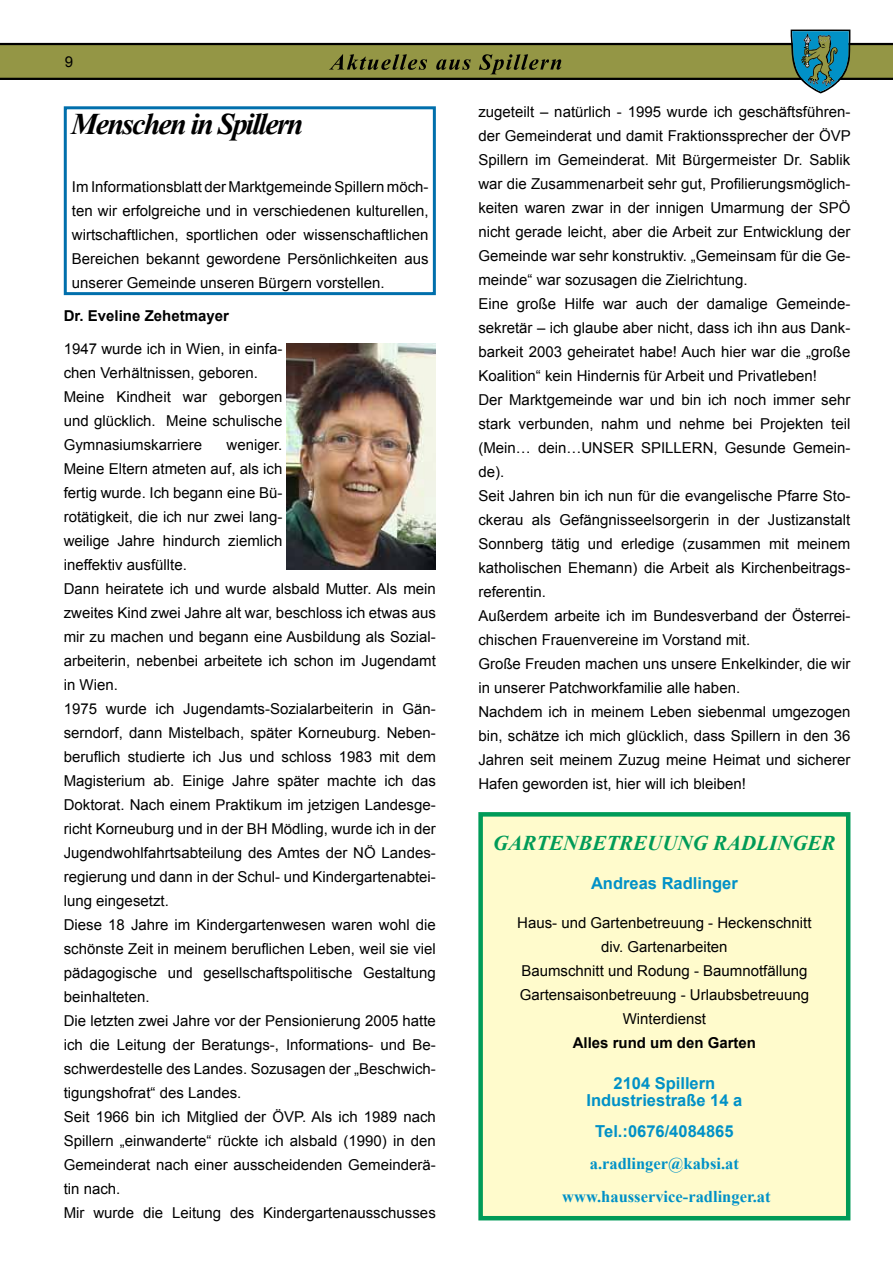
<style>
.page{position:relative;width:893px;height:1263px;background:#fff}
.page>*{position:absolute;margin:0;border:0;box-sizing:border-box;transform-origin:0 0}
.t1{font:italic 700 30px "Times New Roman";letter-spacing:-.06em;color:#000}
.t2{font:italic 700 21px "Times New Roman";color:#009b58}
.t3{font:700 16.5px/16.5px "Arial";color:#0191c7;text-align:center}
.t4{font:700 16.5px/33px "Times New Roman";color:#0191c7;text-align:center}
.t5{font:15px/24px "Arial";color:#000}
.t6{font:700 15px "Arial";color:#000}
</style>
<div class="page">
<div style="left:64px;top:106px;width:372px;height:189px;border:3px solid #006fac"></div>
<img style="left:287px;top:343px;width:149px;height:226px">
<div style="left:481px;top:814px;width:367px;height:404px;background:#fffbcc"></div>
<div style="left:478px;top:812px;width:372px;height:408px;border:4px solid #009b58"></div>
<svg style="left:0;top:30px;width:893px;height:63px"></svg>
<p class="t5" style="left:65px;top:49px;width:10px">9</p>
<h1 class="t1" style="left:71px;top:103px;width:234px">Menschen in Spillern</h1>
<p class="t5" style="left:72px;top:175px;width:358px;text-align:justify">Im Informationsblatt der Marktgemeinde Spillern möch&shy;ten wir erfolgreiche und in verschiedenen kulturellen, wirtschaftlichen, sportlichen oder wissenschaftlichen Bereichen bekannt gewordene Persönlichkeiten aus unserer Gemeinde unseren Bürgern vorstellen.</p>
<p class="t6" style="left:64px;top:306px;width:167px">Dr. Eveline Zehetmayer</p>
<p class="t5" style="left:64px;top:337px;width:220px">1947 wurde ich in Wien, in einfa&shy;chen Verhältnissen, geboren.<br>Meine Kindheit war geborgen und glücklich. Meine schulische<br>Gymnasiumskarriere</p>
<p class="t5" style="left:64px;top:433px;width:374px;text-indent:163px">weniger.<br>Meine Eltern atmeten auf, als ich<br>fertig wurde. Ich begann eine Bü-<br>rotätigkeit, die ich nur zwei lang-<br>weilige Jahre hindurch ziemlich<br>ineffektiv ausfüllte.<br>Dann heiratete ich und wurde alsbald Mutter. Als mein zweites Kind zwei Jahre alt war, beschloss ich etwas aus mir zu machen und begann eine Ausbildung als Sozial&shy;arbeiterin, nebenbei arbeitete ich schon im Jugendamt in Wien.<br>1975 wurde ich Jugendamts-Sozialarbeiterin in Gän&shy;serndorf, dann Mistelbach, später Korneuburg. Neben&shy;beruflich studierte ich Jus und schloss 1983 mit dem Magisterium ab. Einige Jahre später machte ich das Doktorat. Nach einem Praktikum im jetzigen Landesge&shy;richt Korneuburg und in der BH Mödling, wurde ich in der Jugendwohlfahrtsabteilung des Amtes der NÖ Landes&shy;regierung und dann in der Schul- und Kindergartenabtei&shy;lung eingesetzt.<br>Diese 18 Jahre im Kindergartenwesen waren wohl die schönste Zeit in meinem beruflichen Leben, weil sie viel pädagogische und gesellschaftspolitische Gestaltung beinhalteten.<br>Die letzten zwei Jahre vor der Pensionierung 2005 hatte ich die Leitung der Beratungs-, Informations- und Be&shy;schwerdestelle des Landes. Sozusagen der „Beschwich&shy;tigungshofrat“ des Landes.<br>Seit 1966 bin ich Mitglied der ÖVP. Als ich 1989 nach Spillern „einwanderte“ rückte ich alsbald (1990) in den Gemeinderat nach einer ausscheidenden Gemeinderä&shy;tin nach.<br>Mir wurde die Leitung des Kindergartenausschusses</p>
<p class="t5" style="left:478px;top:100px;width:374px">zugeteilt – natürlich - 1995 wurde ich geschäftsführen&shy;der Gemeinderat und damit Fraktionssprecher der ÖVP Spillern im Gemeinderat. Mit Bürgermeister Dr. Sablik war die Zusammenarbeit sehr gut, Profilierungsmöglich&shy;keiten waren zwar in der innigen Umarmung der SPÖ nicht gerade leicht, aber die Arbeit zur Entwicklung der Gemeinde war sehr konstruktiv. „Gemeinsam für die Ge&shy;meinde“ war sozusagen die Zielrichtung.<br>Eine große Hilfe war auch der damalige Gemeinde&shy;sekretär – ich glaube aber nicht, dass ich ihn aus Dank&shy;barkeit 2003 geheiratet habe! Auch hier war die „große Koalition“ kein Hindernis für Arbeit und Privatleben!<br>Der Marktgemeinde war und bin ich noch immer sehr stark verbunden, nahm und nehme bei Projekten teil (Mein… dein…UNSER SPILLERN, Gesunde Gemein&shy;de).<br>Seit Jahren bin ich nun für die evangelische Pfarre Sto&shy;ckerau als Gefängnisseelsorgerin in der Justizanstalt Sonnberg tätig und erledige (zusammen mit meinem katholischen Ehemann) die Arbeit als Kirchenbeitrags&shy;referentin.<br>Außerdem arbeite ich im Bundesverband der Österrei&shy;chischen Frauenvereine im Vorstand mit.<br>Große Freuden machen uns unsere Enkelkinder, die wir in unserer Patchworkfamilie alle haben.<br>Nachdem ich in meinem Leben siebenmal umgezogen bin, schätze ich mich glücklich, dass Spillern in den 36<br>Jahren seit meinem Zuzug meine Heimat und sicherer Hafen geworden ist, hier will ich bleiben!</p>
<h2 class="t2" style="left:493px;top:828px;width:344px">GARTENBETREUUNG RADLINGER</h2>
<p class="t3" style="left:591px;top:875px;width:148px">Andreas Radlinger</p>
<p class="t5" style="left:517px;top:911px;width:296px;text-align:center">Haus- und Gartenbetreuung - Heckenschnitt div. Gartenarbeiten<br>Baumschnitt und Rodung - Baumnotfällung Gartensaisonbetreuung - Urlaubsbetreuung Winterdienst</p>
<p class="t6" style="left:573px;top:1033px;width:185px">Alles rund um den Garten</p>
<p class="t3" style="left:586px;top:1076px;width:157px">2104 Spillern<br>Industriestraße 14 a</p>
<p class="t3" style="left:595px;top:1124px;width:140px">Tel.:0676/4084865</p>
<p class="t4" style="left:562px;top:1146px;width:210px">a.radlinger@kabsi.at www.hausservice-radlinger.at</p>
</div>
